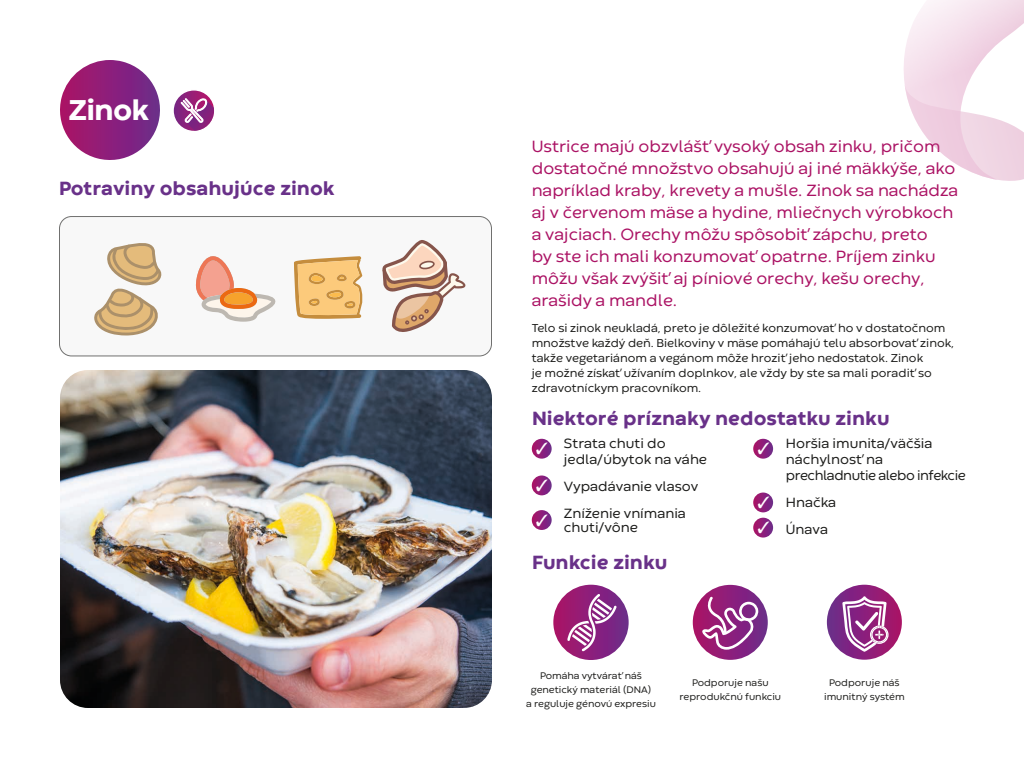
<style>
.page{position:relative;width:1024px;height:768px;background:#fff}
.page>*{position:absolute;margin:0;border:0;box-sizing:border-box;transform-origin:0 0}
.t1{font:800 30px "Codec Warm";letter-spacing:-.03em;color:#fff}
.t2{font:800 20px "Codec Warm";color:#693189}
.t3{font:17px/22px "Codec Warm";color:#ab1264}
.t4{font:14px/16px "Codec Warm";color:#1d1d1b}
.t5{font:12px/15px "Codec Warm";color:#1d1d1b}
.t6{font:10px/14px "Codec Warm";color:#1d1d1b;text-align:center}
</style>
<div class="page">
<svg style="left:693px;top:585px;width:75px;height:75px"></svg>
<svg style="left:702px;top:597px;width:57px;height:53px"></svg>
<svg style="left:553px;top:585px;width:76px;height:75px;background:#91277d"></svg>
<svg style="left:567px;top:594px;width:50px;height:57px;background:#a34d96"></svg>
<svg style="left:827px;top:585px;width:75px;height:75px;background:#8b257d"></svg>
<svg style="left:842px;top:596px;width:47px;height:56px"></svg>
<div style="left:60px;top:217px;width:432px;height:139px;background:#f8f8f8;border-radius:12px"></div>
<div style="left:59px;top:216px;width:433px;height:140px;border:1px solid #70706f;border-radius:12px"></div>
<svg style="left:196px;top:256px;width:80px;height:66px"></svg>
<svg style="left:294px;top:256px;width:68px;height:63px;background:#edbe76"></svg>
<svg style="left:382px;top:240px;width:84px;height:92px"></svg>
<svg style="left:532px;top:439px;width:20px;height:20px"></svg>
<svg style="left:532px;top:476px;width:20px;height:19px"></svg>
<svg style="left:532px;top:510px;width:20px;height:20px"></svg>
<svg style="left:753px;top:439px;width:20px;height:20px"></svg>
<svg style="left:753px;top:493px;width:20px;height:19px"></svg>
<svg style="left:753px;top:518px;width:20px;height:20px"></svg>
<img style="left:60px;top:370px;width:432px;height:338px">
<svg style="left:60px;top:60px;width:100px;height:100px"></svg>
<svg style="left:173px;top:90px;width:42px;height:42px"></svg>
<div style="left:172px;top:89px;width:44px;height:43px;border:2px solid #fff;border-radius:50%"></div>
<svg style="left:181px;top:98px;width:33px;height:33px"></svg>
<svg style="left:904px;top:0;width:120px;height:181px"></svg>
<svg style="left:94px;top:243px;width:68px;height:93px"></svg>
<svg style="left:537px;top:443px;width:11px;height:12px"></svg>
<svg style="left:537px;top:479px;width:11px;height:47px"></svg>
<svg style="left:758px;top:443px;width:11px;height:12px"></svg>
<svg style="left:758px;top:497px;width:11px;height:37px"></svg>
<h1 class="t1" style="left:69px;top:91px;width:82px">Zinok</h1>
<p class="t2" style="left:59px;top:175px;width:277px">Potraviny obsahujúce zinok</p>
<p class="t3" style="left:532px;top:137px;width:428px">Ustrice majú obzvlášť vysoký obsah zinku, pričom dostatočné množstvo obsahujú aj iné mäkkýše, ako napríklad kraby, krevety a mušle. Zinok sa nachádza aj v červenom mäse a hydine, mliečnych výrobkoch a vajciach. Orechy môžu spôsobiť zápchu, preto<br>by ste ich mali konzumovať opatrne. Príjem zinku môžu však zvýšiť aj píniové orechy, kešu orechy, arašidy a mandle.</p>
<p class="t5" style="left:532px;top:321px;width:424px">Telo si zinok neukladá, preto je dôležité konzumovať ho v dostatočnom množstve každý deň. Bielkoviny v mäse pomáhajú telu absorbovať zinok, takže vegetariánom a vegánom môže hroziť jeho nedostatok. Zinok<br>je možné získať užívaním doplnkov, ale vždy by ste sa mali poradiť so zdravotníckym pracovníkom.</p>
<p class="t2" style="left:532px;top:406px;width:359px">Niektoré príznaky nedostatku zinku</p>
<p class="t4" style="left:564px;top:437px;width:145px">Strata chuti do jedla/úbytok na váhe</p>
<p class="t4" style="left:564px;top:474px;width:136px;line-height:26.8px">Vypadávanie vlasov<br>Zníženie vnímania</p>
<p class="t4" style="left:564px;top:520px;width:76px">chuti/vône</p>
<p class="t2" style="left:532px;top:549px;width:137px">Funkcie zinku</p>
<p class="t4" style="left:786px;top:437px;width:181px">Horšia imunita/väčšia náchylnosť na prechladnutie alebo infekcie</p>
<p class="t4" style="left:786px;top:490px;width:52px;line-height:26.8px">Hnačka<br>Únava</p>
<p class="t6" style="left:526px;top:670px;width:131px">Pomáha vytvárať náš genetický materiál (DNA)<br>a reguluje génovú expresiu</p>
<p class="t6" style="left:679px;top:677px;width:103px">Podporuje našu reprodukčnú funkciu</p>
<p class="t6" style="left:824px;top:677px;width:82px">Podporuje náš imunitný systém</p>
</div>
